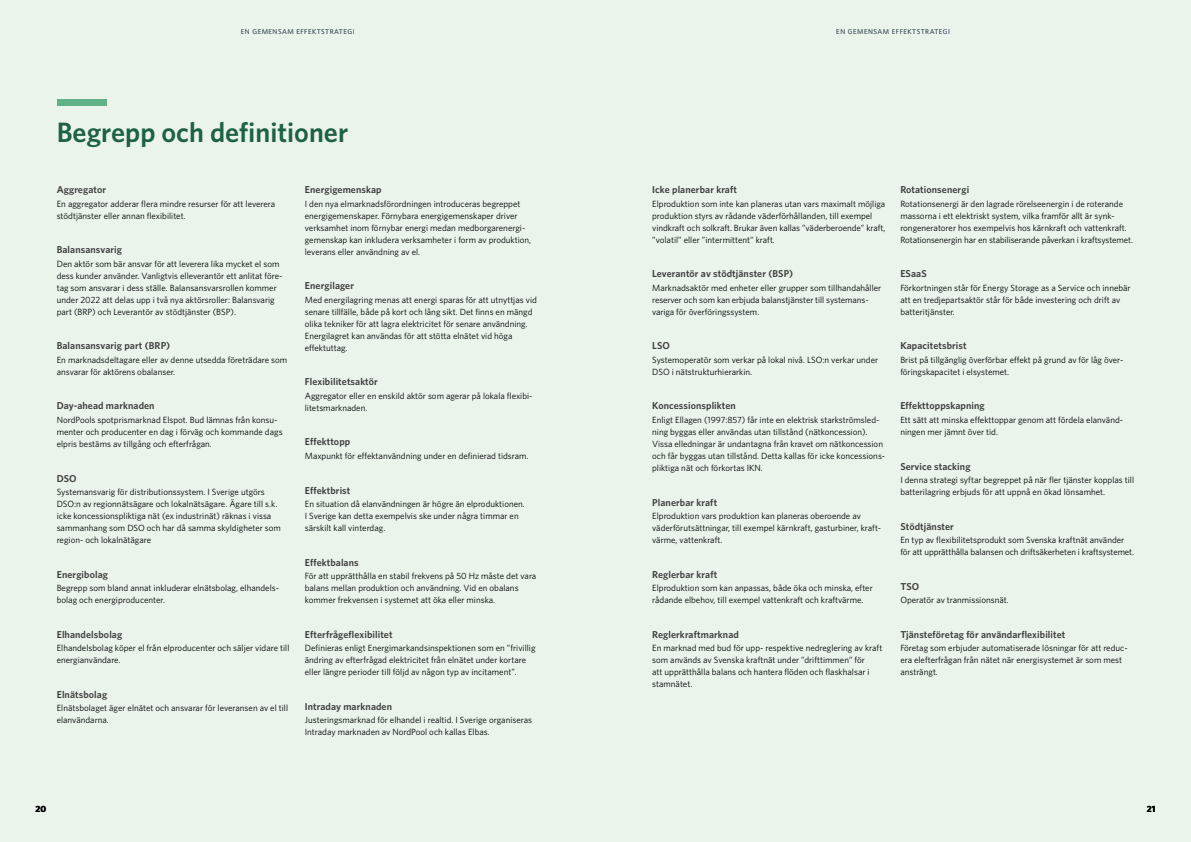
<style>
.page{position:relative;width:1191px;height:842px;background:#eaf4eb}
.page>*{position:absolute;margin:0;border:0;box-sizing:border-box;transform-origin:0 0}
.t1{font:600 28px "Whitney";color:#1f6144}
.t2{font:600 10px "Whitney";letter-spacing:.01em;color:#3c3c3b}
.t3{font:9px/12px "Whitney";color:#000}
.t4{font:700 9px "Whitney";color:#000}
.t5{font:7px "Whitney";letter-spacing:.07em;color:#54616c}
</style>
<div class="page">
<div style="left:57px;top:99px;width:49px;height:6px;background:#5fb287"></div>
<p class="t5" style="left:241px;top:27px;width:115px">EN GEMENSAM EFFEKTSTRATEGI</p>
<p class="t5" style="left:836px;top:27px;width:115px">EN GEMENSAM EFFEKTSTRATEGI</p>
<h1 class="t1" style="left:57px;top:114px;width:293px">Begrepp och definitioner</h1>
<p class="t2" style="left:57px;top:183px;width:51px">Aggregator</p>
<p class="t3" style="left:57px;top:197px;width:220px">En aggregator adderar flera mindre resurser för att leverera stödtjänster eller annan flexibilitet.</p>
<p class="t2" style="left:57px;top:243px;width:67px">Balansansvarig</p>
<p class="t3" style="left:57px;top:257px;width:227px">Den aktör som bär ansvar för att leverera lika mycket el som dess kunder använder. Vanligtvis elleverantör ett anlitat före&shy;tag som ansvarar i dess ställe. Balansansvarsrollen kommer under 2022 att delas upp i två nya aktörsroller: Balansvarig part (BRP) och Leverantör av stödtjänster (BSP).</p>
<p class="t2" style="left:57px;top:339px;width:115px">Balansansvarig part (BRP)</p>
<p class="t3" style="left:57px;top:353px;width:232px">En marknadsdeltagare eller av denne utsedda företrädare som ansvarar för aktörens obalanser.</p>
<p class="t2" style="left:57px;top:399px;width:99px">Day-ahead marknaden</p>
<p class="t3" style="left:57px;top:413px;width:227px">NordPools spotprismarknad Elspot. Bud lämnas från konsu&shy;menter och producenter en dag i förväg och kommande dags elpris bestäms av tillgång och efterfrågan.</p>
<p class="t2" style="left:57px;top:471px;width:21px">DSO</p>
<p class="t3" style="left:57px;top:486px;width:226px">Systemansvarig för distributionssystem. I Sverige utgörs DSO:n av regionnätsägare och lokalnätsägare. Ägare till s.k. icke koncessionspliktiga nät (ex industrinät) räknas i vissa sammanhang som DSO och har då samma skyldigheter som region- och lokalnätägare</p>
<p class="t2" style="left:57px;top:567px;width:53px">Energibolag</p>
<p class="t3" style="left:57px;top:582px;width:223px">Begrepp som bland annat inkluderar elnätsbolag, elhandels&shy;bolag och energiproducenter.</p>
<p class="t2" style="left:57px;top:628px;width:67px">Elhandelsbolag</p>
<p class="t3" style="left:57px;top:642px;width:234px">Elhandelsbolag köper el från elproducenter och säljer vidare till energianvändare.</p>
<p class="t2" style="left:57px;top:688px;width:52px">Elnätsbolag</p>
<p class="t3" style="left:57px;top:702px;width:233px">Elnätsbolaget äger elnätet och ansvarar för leveransen av el till elanvändarna.</p>
<p class="t2" style="left:305px;top:183px;width:78px">Energigemenskap</p>
<p class="t3" style="left:305px;top:197px;width:228px">I den nya elmarknadsförordningen introduceras begreppet energigemenskaper. Förnybara energigemenskaper driver verksamhet inom förnybar energi medan medborgarenergi&shy;gemenskap kan inkludera verksamheter i form av produktion, leverans eller användning av el.</p>
<p class="t2" style="left:305px;top:279px;width:51px">Energilager</p>
<p class="t3" style="left:305px;top:293px;width:233px">Med energilagring menas att energi sparas för att utnyttjas vid senare tillfälle, både på kort och lång sikt. Det finns en mängd olika tekniker för att lagra elektricitet för senare användning.<br>Energilagret kan användas för att stötta elnätet vid höga effektuttag.</p>
<p class="t2" style="left:305px;top:375px;width:75px">Flexibilitetsaktör</p>
<p class="t3" style="left:305px;top:389px;width:229px">Aggregator eller en enskild aktör som agerar på lokala flexibi&shy;litetsmarknaden.</p>
<p class="t2" style="left:305px;top:435px;width:47px">Effekttopp</p>
<p class="t3" style="left:305px;top:449px;width:225px">Maxpunkt för effektanvändning under en definierad tidsram.</p>
<p class="t2" style="left:305px;top:483px;width:47px">Effektbrist</p>
<p class="t3" style="left:305px;top:498px;width:221px">En situation då elanvändningen är högre än elproduktionen.<br>I Sverige kan detta exempelvis ske under några timmar en särskilt kall vinterdag.</p>
<p class="t2" style="left:305px;top:555px;width:55px">Effektbalans</p>
<p class="t3" style="left:305px;top:570px;width:233px">För att upprätthålla en stabil frekvens på 50 Hz måste det vara balans mellan produktion och användning. Vid en obalans kommer frekvensen i systemet att öka eller minska.</p>
<p class="t2" style="left:305px;top:628px;width:89px">Efterfrågeflexibilitet</p>
<p class="t3" style="left:305px;top:642px;width:232px">Definieras enligt Energimarkandsinspektionen som en ”frivillig ändring av efterfrågad elektricitet från elnätet under kortare eller längre perioder till följd av någon typ av incitament”.</p>
<p class="t2" style="left:305px;top:700px;width:89px">Intraday marknaden</p>
<p class="t3" style="left:305px;top:714px;width:229px">Justeringsmarknad för elhandel i realtid. I Sverige organiseras<br>Intraday marknaden av NordPool och kallas Elbas.</p>
<p class="t2" style="left:652px;top:183px;width:86px">Icke planerbar kraft</p>
<p class="t3" style="left:652px;top:197px;width:235px">Elproduktion som inte kan planeras utan vars maximalt möjliga produktion styrs av rådande väderförhållanden, till exempel vindkraft och solkraft. Brukar även kallas ”väderberoende” kraft, ”volatil” eller ”intermittent” kraft.</p>
<p class="t2" style="left:652px;top:267px;width:142px">Leverantör av stödtjänster (BSP)</p>
<p class="t3" style="left:652px;top:281px;width:231px">Marknadsaktör med enheter eller grupper som tillhandahåller reserver och som kan erbjuda balanstjänster till systemans&shy;variga för överföringssystem.</p>
<p class="t2" style="left:652px;top:339px;width:19px">LSO</p>
<p class="t3" style="left:652px;top:353px;width:227px">Systemoperatör som verkar på lokal nivå. LSO:n verkar under<br>DSO i nätstrukturhierarkin.</p>
<p class="t2" style="left:652px;top:399px;width:85px">Koncessionsplikten</p>
<p class="t3" style="left:652px;top:413px;width:233px">Enligt Ellagen (1997:857) får inte en elektrisk starkströmsled&shy;ning byggas eller användas utan tillstånd (nätkoncession).<br>Vissa elledningar är undantagna från kravet om nätkoncession och får byggas utan tillstånd. Detta kallas för icke koncessions&shy;pliktiga nät och förkortas IKN.</p>
<p class="t2" style="left:652px;top:495px;width:67px">Planerbar kraft</p>
<p class="t3" style="left:652px;top:510px;width:230px">Elproduktion vars produktion kan planeras oberoende av väderförutsättningar, till exempel kärnkraft, gasturbiner, kraft&shy;värme, vattenkraft.</p>
<p class="t2" style="left:652px;top:567px;width:67px">Reglerbar kraft</p>
<p class="t3" style="left:652px;top:582px;width:222px">Elproduktion som kan anpassas, både öka och minska, efter rådande elbehov, till exempel vattenkraft och kraftvärme.</p>
<p class="t2" style="left:652px;top:628px;width:88px">Reglerkraftmarknad</p>
<p class="t3" style="left:652px;top:642px;width:232px">En marknad med bud för upp- respektive nedreglering av kraft som används av Svenska kraftnät under ”drifttimmen” för<br>att upprätthålla balans och hantera flöden och flaskhalsar i stamnätet.</p>
<p class="t2" style="left:900px;top:183px;width:70px">Rotationsenergi</p>
<p class="t3" style="left:900px;top:197px;width:234px">Rotationsenergi är den lagrade rörelseenergin i de roterande massorna i ett elektriskt system, vilka framför allt är synk&shy;rongeneratorer hos exempelvis hos kärnkraft och vattenkraft.<br>Rotationsenergin har en stabiliserande påverkan i kraftsystemet.</p>
<p class="t2" style="left:900px;top:267px;width:28px">ESaaS</p>
<p class="t3" style="left:900px;top:281px;width:232px">Förkortningen står för Energy Storage as a Service och innebär att en tredjepartsaktör står för både investering och drift av batteritjänster.</p>
<p class="t2" style="left:900px;top:339px;width:68px">Kapacitetsbrist</p>
<p class="t3" style="left:900px;top:353px;width:225px">Brist på tillgänglig överförbar effekt på grund av för låg över&shy;föringskapacitet i elsystemet.</p>
<p class="t2" style="left:900px;top:399px;width:86px">Effekttoppskapning</p>
<p class="t3" style="left:900px;top:413px;width:223px">Ett sätt att minska effekttoppar genom att fördela elanvänd&shy;ningen mer jämnt över tid.</p>
<p class="t2" style="left:900px;top:459px;width:72px">Service stacking</p>
<p class="t3" style="left:900px;top:474px;width:235px">I denna strategi syftar begreppet på när fler tjänster kopplas till batterilagring erbjuds för att uppnå en ökad lönsamhet.</p>
<p class="t2" style="left:900px;top:519px;width:55px">Stödtjänster</p>
<p class="t3" style="left:900px;top:534px;width:235px">En typ av flexibilitetsprodukt som Svenska kraftnät använder för att upprätthålla balansen och driftsäkerheten i kraftsystemet.</p>
<p class="t2" style="left:900px;top:580px;width:20px">TSO</p>
<p class="t3" style="left:900px;top:594px;width:110px">Operatör av tranmissionsnät.</p>
<p class="t2" style="left:900px;top:628px;width:166px">Tjänsteföretag för användarflexibilitet</p>
<p class="t3" style="left:900px;top:642px;width:229px">Företag som erbjuder automatiserade lösningar för att reduc&shy;era elefterfrågan från nätet när energisystemet är som mest ansträngt.</p>
<p class="t4" style="left:35px;top:803px;width:12px">20</p>
<p class="t4" style="left:1146px;top:803px;width:10px">21</p>
</div>
